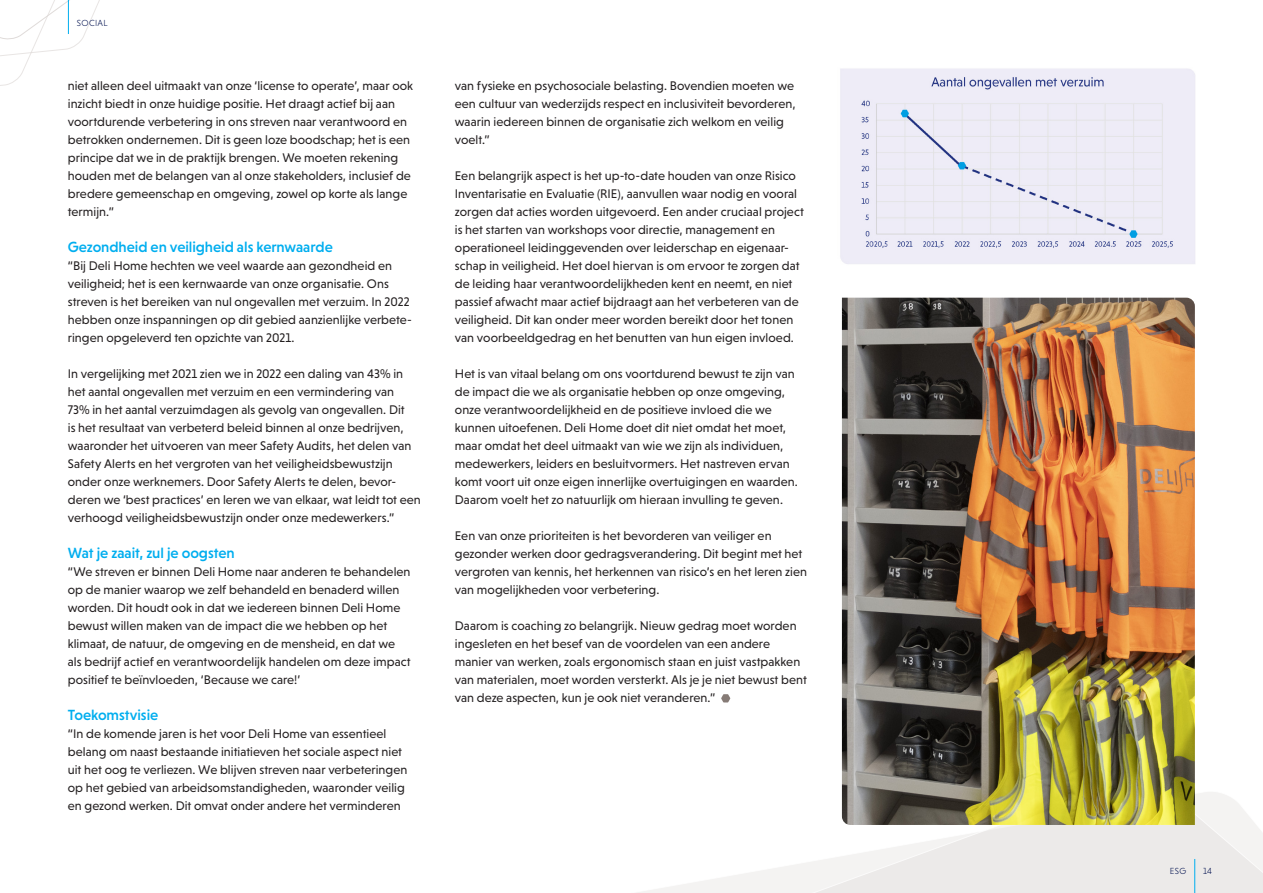
<style>
.page{position:relative;width:1263px;height:893px;background:#fff}
.page>*{position:absolute;margin:0;border:0;box-sizing:border-box;transform-origin:0 0}
.t1{font:500 15px "Niveau Grotesk";letter-spacing:-.005em;color:#00aeef}
.t2{font:12.75px/18px "Niveau Grotesk";letter-spacing:.005em;color:#231f20}
.t3{font:300 9px "Niveau Grotesk";letter-spacing:.03em;color:#081754}
</style>
<div class="page">
<svg style="left:0;top:0;width:100px;height:86px"></svg>
<svg style="left:637px;top:784px;width:626px;height:109px"></svg>
<hr style="left:1194px;top:859px;width:1px;height:34px;background:#00aeef">
<hr style="left:68px;top:0;width:1px;height:34px;background:#00aeef">
<img style="left:842px;top:298px;width:353px;height:527px">
<img style="left:840px;top:68px;width:355px;height:196px">
<svg style="left:721px;top:694px;width:9px;height:8px"></svg>
<p class="t3" style="left:77px;top:17px;width:32px">SOCIAL</p>
<p class="t2" style="left:68px;top:77px;width:347px">niet alleen deel uitmaakt van onze ‘license to operate’, maar ook inzicht biedt in onze huidige positie. Het draagt actief bij aan voortdurende verbetering in ons streven naar verantwoord en betrokken ondernemen. Dit is geen loze boodschap; het is een principe dat we in de praktijk brengen. We moeten rekening houden met de belangen van al onze stakeholders, inclusief de bredere gemeenschap en omgeving, zowel op korte als lange termijn.”</p>
<p class="t1" style="left:68px;top:238px;width:267px">Gezondheid en veiligheid als kernwaarde</p>
<p class="t2" style="left:68px;top:257px;width:345px">“Bij Deli Home hechten we veel waarde aan gezondheid en veiligheid; het is een kernwaarde van onze organisatie. Ons streven is het bereiken van nul ongevallen met verzuim. In 2022 hebben onze inspanningen op dit gebied aanzienlijke verbete&shy;ringen opgeleverd ten opzichte van 2021.</p>
<p class="t2" style="left:68px;top:365px;width:355px">In vergelijking met 2021 zien we in 2022 een daling van 43% in het aantal ongevallen met verzuim en een vermindering van<br>73% in het aantal verzuimdagen als gevolg van ongevallen. Dit<br>is het resultaat van verbeterd beleid binnen al onze bedrijven, waaronder het uitvoeren van meer Safety Audits, het delen van Safety Alerts en het vergroten van het veiligheidsbewustzijn onder onze werknemers. Door Safety Alerts te delen, bevor&shy;deren we ‘best practices’ en leren we van elkaar, wat leidt tot een verhoogd veiligheidsbewustzijn onder onze medewerkers.”</p>
<p class="t1" style="left:68px;top:544px;width:168px">Wat je zaait, zul je oogsten</p>
<p class="t2" style="left:68px;top:563px;width:344px">“We streven er binnen Deli Home naar anderen te behandelen op de manier waarop we zelf behandeld en benaderd willen worden. Dit houdt ook in dat we iedereen binnen Deli Home bewust willen maken van de impact die we hebben op het klimaat, de natuur, de omgeving en de mensheid, en dat we als bedrijf actief en verantwoordelijk handelen om deze impact positief te beïnvloeden, ‘Because we care!’</p>
<p class="t1" style="left:68px;top:706px;width:92px">Toekomstvisie</p>
<p class="t2" style="left:68px;top:725px;width:341px">“In de komende jaren is het voor Deli Home van essentieel belang om naast bestaande initiatieven het sociale aspect niet uit het oog te verliezen. We blijven streven naar verbeteringen op het gebied van arbeidsomstandigheden, waaronder veilig en gezond werken. Dit omvat onder andere het verminderen</p>
<p class="t2" style="left:455px;top:77px;width:342px">van fysieke en psychosociale belasting. Bovendien moeten we een cultuur van wederzijds respect en inclusiviteit bevorderen, waarin iedereen binnen de organisatie zich welkom en veilig voelt.”</p>
<p class="t2" style="left:455px;top:167px;width:350px">Een belangrijk aspect is het up-to-date houden van onze Risico Inventarisatie en Evaluatie (RIE), aanvullen waar nodig en vooral zorgen dat acties worden uitgevoerd. Een ander cruciaal project is het starten van workshops voor directie, management en operationeel leidinggevenden over leiderschap en eigenaar&shy;schap in veiligheid. Het doel hiervan is om ervoor te zorgen dat de leiding haar verantwoordelijkheden kent en neemt, en niet passief afwacht maar actief bijdraagt aan het verbeteren van de veiligheid. Dit kan onder meer worden bereikt door het tonen van voorbeeldgedrag en het benutten van hun eigen invloed.</p>
<p class="t2" style="left:455px;top:365px;width:345px">Het is van vitaal belang om ons voortdurend bewust te zijn van de impact die we als organisatie hebben op onze omgeving, onze verantwoordelijkheid en de positieve invloed die we kunnen uitoefenen. Deli Home doet dit niet omdat het moet, maar omdat het deel uitmaakt van wie we zijn als individuen, medewerkers, leiders en besluitvormers. Het nastreven ervan komt voort uit onze eigen innerlijke overtuigingen en waarden.<br>Daarom voelt het zo natuurlijk om hieraan invulling te geven.</p>
<p class="t2" style="left:455px;top:527px;width:354px">Een van onze prioriteiten is het bevorderen van veiliger en gezonder werken door gedragsverandering. Dit begint met het vergroten van kennis, het herkennen van risico’s en het leren zien van mogelijkheden voor verbetering.</p>
<p class="t2" style="left:455px;top:617px;width:353px">Daarom is coaching zo belangrijk. Nieuw gedrag moet worden ingesleten en het besef van de voordelen van een andere manier van werken, zoals ergonomisch staan en juist vastpakken van materialen, moet worden versterkt. Als je je niet bewust bent van deze aspecten, kun je ook niet veranderen.”</p>
<p class="t3" style="left:1170px;top:866px;width:18px">ESG</p>
<p class="t3" style="left:1203px;top:866px;width:10px">14</p>
</div>
